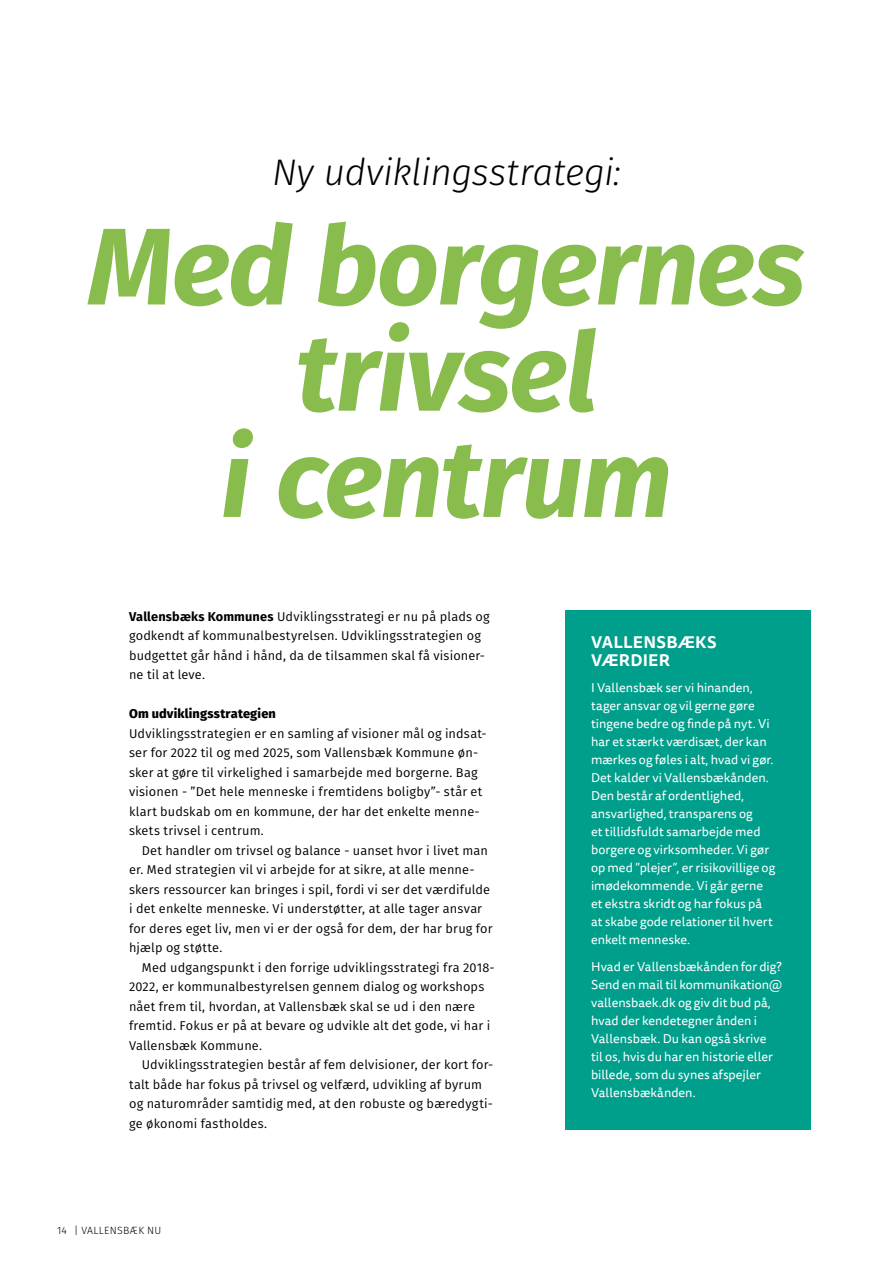
<style>
.page{position:relative;width:893px;height:1263px;background:#fff}
.page>*{position:absolute;margin:0;border:0;box-sizing:border-box;transform-origin:0 0}
.t1{font:italic 700 109.05px/106.2px "Fira Sans";letter-spacing:-.015em;color:#88bd4d;text-align:center}
.t2{font:italic 300 37.05px "Fira Sans";letter-spacing:-.01em;color:#000}
.t3{font:700 16.5px/18px "Tisa Sans Pro";letter-spacing:.015em;color:#fff}
.t4{font:12.75px/19.5px "Fira Sans";letter-spacing:.01em;color:#000}
.t5{font:12.75px/18px "Tisa Sans Pro";color:#fff}
.t6{font:800 12.75px "Fira Sans";letter-spacing:.015em;color:#000}
.t7{font:300 10.5px "Fira Sans";letter-spacing:.025em;color:#000}
.s1{font-weight:700}
</style>
<div class="page">
<div style="left:566px;top:610px;width:245px;height:519px;background:#009f8c"></div>
<h2 class="t2" style="left:272px;top:146px;width:350px">Ny udviklingsstrategi:</h2>
<h1 class="t1" style="left:88px;top:213px;width:719px">Med borgernes trivsel<br>i centrum</h1>
<p class="t4" style="left:129px;top:607px;width:362px"><span class="s1">Vallensbæks Kommunes</span> Udviklingsstrategi er nu på plads og godkendt af kommunalbestyrelsen. Udviklingsstrategien og budgettet går hånd i hånd, da de tilsammen skal få visioner&shy;ne til at leve.</p>
<p class="t6" style="left:129px;top:705px;width:148px">Om udviklingsstrategien</p>
<p class="t4" style="left:129px;top:724px;width:359px">Udviklingsstrategien er en samling af visioner mål og indsat&shy;ser for 2022 til og med 2025, som Vallensbæk Kommune øn&shy;sker at gøre til virkelighed i samarbejde med borgerne. Bag visionen - ”Det hele menneske i fremtidens boligby”- står et klart budskab om en kommune, der har det enkelte menne&shy;skets trivsel i centrum.</p>
<p class="t4" style="left:129px;top:841px;width:365px;text-indent:13px">Det handler om trivsel og balance - uanset hvor i livet man er. Med strategien vil vi arbejde for at sikre, at alle menne&shy;skers ressourcer kan bringes i spil, fordi vi ser det værdifulde i det enkelte menneske. Vi understøtter, at alle tager ansvar for deres eget liv, men vi er der også for dem, der har brug for hjælp og støtte.</p>
<p class="t4" style="left:129px;top:958px;width:367px;text-indent:13px">Med udgangspunkt i den forrige udviklingsstrategi fra 2018- 2022, er kommunalbestyrelsen gennem dialog og workshops nået frem til, hvordan, at Vallensbæk skal se ud i den nære fremtid. Fokus er på at bevare og udvikle alt det gode, vi har i Vallensbæk Kommune.</p>
<p class="t4" style="left:129px;top:1055px;width:366px;text-indent:13px">Udviklingsstrategien består af fem delvisioner, der kort for&shy;talt både har fokus på trivsel og velfærd, udvikling af byrum og naturområder samtidig med, at den robuste og bæredygti&shy;ge økonomi fastholdes.</p>
<p class="t7" style="left:57px;top:1223px;width:106px">14 | VALLENSBÆK NU</p>
<p class="t3" style="left:591px;top:633px;width:127px">VALLENSBÆKS<br>VÆRDIER</p>
<p class="t5" style="left:591px;top:679px;width:186px">I Vallensbæk ser vi hinanden, tager ansvar og vil gerne gøre tingene bedre og finde på nyt. Vi har et stærkt værdisæt, der kan mærkes og føles i alt, hvad vi gør.<br>Det kalder vi Vallensbækånden.<br>Den består af ordentlighed, ansvarlighed, transparens og<br>et tillidsfuldt samarbejde med borgere og virksomheder. Vi gør op med ”plejer”, er risikovillige og imødekommende. Vi går gerne et ekstra skridt og har fokus på at skabe gode relationer til hvert enkelt menneske.</p>
<p class="t5" style="left:591px;top:958px;width:193px">Hvad er Vallensbækånden for dig?<br>Send en mail til kommunikation@ vallensbaek.dk og giv dit bud på, hvad der kendetegner ånden i<br>Vallensbæk. Du kan også skrive<br>til os, hvis du har en historie eller billede, som du synes afspejler<br>Vallensbækånden.</p>
</div>
